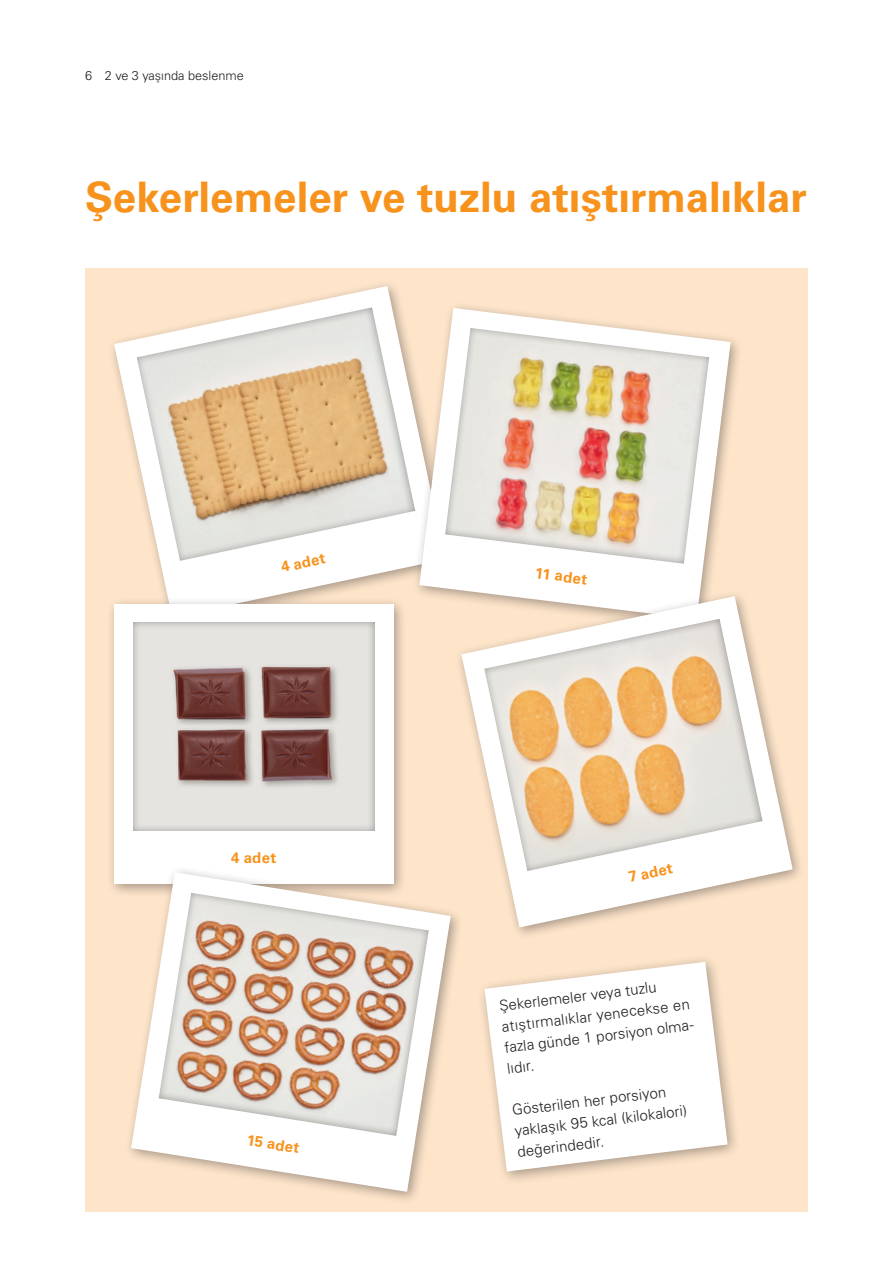
<style>
.page{position:relative;width:893px;height:1263px;background:#fff}
.page>*{position:absolute;margin:0;border:0;box-sizing:border-box;transform-origin:0 0}
.t1{font:700 42px "Univers CE";color:#f7931d}
.t2{font:300 15px/21px "Univers CE";color:#231f20}
.t3{font:700 15px "Univers CE";color:#f7931d}
.t4{font:300 12.75px "Univers CE";color:#231f20}
</style>
<div class="page">
<div style="left:85px;top:269px;width:723px;height:943px;background:#fee5ca"></div>
<svg style="left:114px;top:286px;width:298px;height:310px"></svg>
<svg style="left:136px;top:305px;width:276px;height:258px;background:#e7d6bf"></svg>
<div style="left:412px;top:300px;width:331px;height:332px;background:#231f20;opacity:.4"></div>
<svg style="left:419px;top:308px;width:312px;height:311px"></svg>
<img style="left:444px;top:326px;width:267px;height:240px">
<div style="left:106px;top:596px;width:301px;height:301px;background:#231f20;opacity:.4"></div>
<div style="left:114px;top:605px;width:279px;height:279px;background:#fff"></div>
<div style="left:133px;top:621px;width:243px;height:211px;background:#231f20;opacity:.4"></div>
<div style="left:124px;top:865px;width:339px;height:339px;background:#231f20;opacity:.4"></div>
<svg style="left:131px;top:872px;width:320px;height:320px"></svg>
<svg style="left:158px;top:891px;width:273px;height:247px;background:#e1cec1"></svg>
<div style="left:454px;top:589px;width:351px;height:351px;background:#231f20;opacity:.4"></div>
<svg style="left:461px;top:596px;width:332px;height:331px"></svg>
<svg style="left:483px;top:616px;width:282px;height:257px;background:#efdac0"></svg>
<div style="left:476px;top:954px;width:265px;height:231px;background:#231f20;opacity:.4"></div>
<svg style="left:484px;top:962px;width:244px;height:209px;background:#fbf7f2"></svg>
<p class="t4" style="left:85px;top:68px;width:160px">6 2 ve 3 yaşında beslenme</p>
<h1 class="t1" style="left:85px;top:173px;width:723px">Şekerlemeler ve tuzlu atıştırmalıklar</h1>
<p class="t3" style="left:279px;top:558px;width:46px;rotate:-12deg">4 adet</p>
<p class="t3" style="left:231px;top:849px;width:46px">4 adet</p>
<p class="t3" style="left:248px;top:1131px;width:55px;rotate:9deg">15 adet</p>
<p class="t3" style="left:536px;top:564px;width:54px;rotate:7deg">11 adet</p>
<p class="t3" style="left:627px;top:869px;width:46px;rotate:-12deg">7 adet</p>
<p class="t2" style="left:498px;top:996px;width:195px;rotate:-7deg">Şekerlemeler veya tuzlu atıştırmalıklar yenecekse en fazla günde 1 porsiyon olma&shy;lıdır.</p>
<p class="t2" style="left:511px;top:1100px;width:175px;rotate:-7deg">Gösterilen her porsiyon yaklaşık 95 kcal (kilokalori) değerindedir.</p>
</div>
